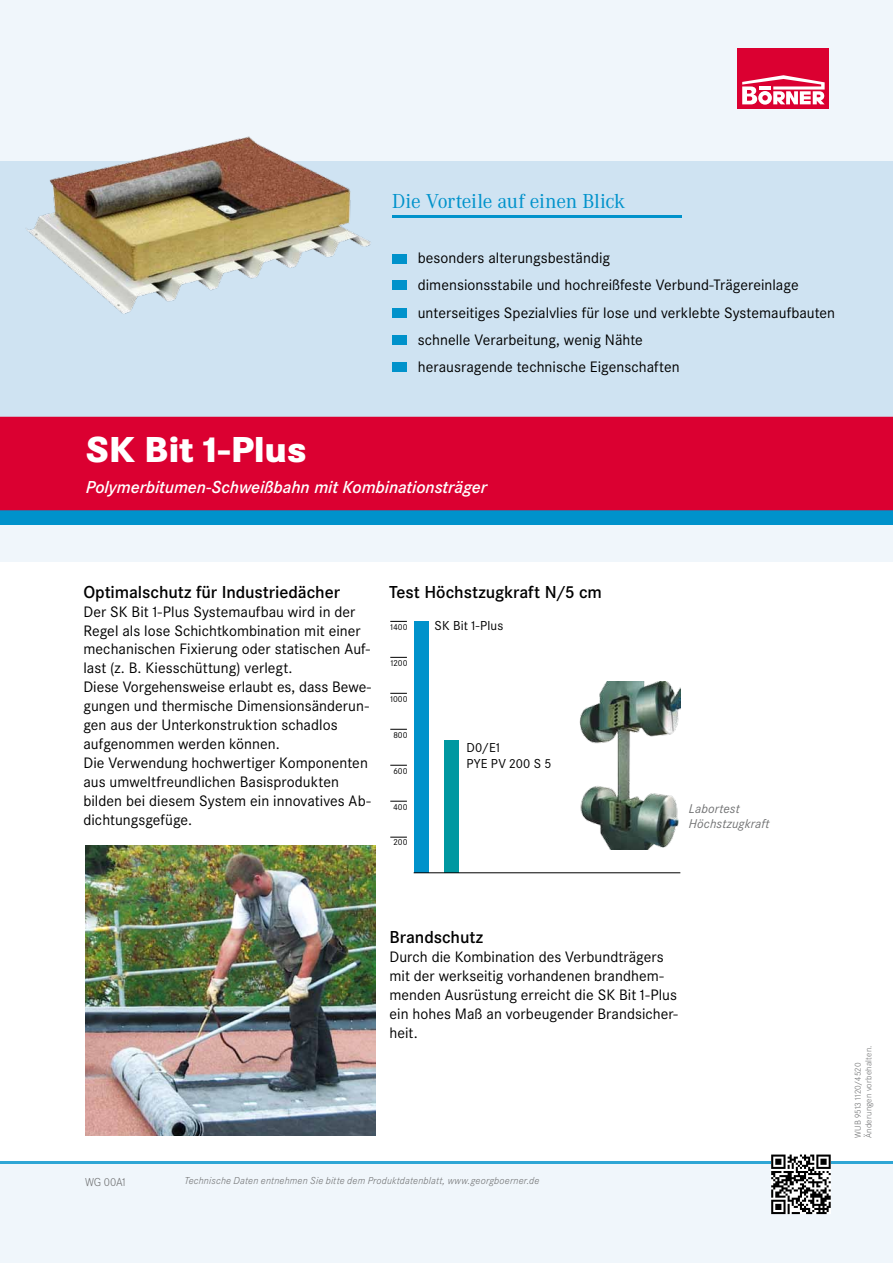
<style>
.page{position:relative;width:893px;height:1263px;background:#fff}
.page>*{position:absolute;margin:0;border:0;box-sizing:border-box;transform-origin:0 0}
.t1{font:800 37.5px "Corporate S";letter-spacing:-.005em;color:#fff}
.t2{font:21px "Corporate A";letter-spacing:-.015em;color:#0092cb}
.t3{font:600 18px "Corporate S";letter-spacing:-.005em;color:#000}
.t4{font:italic 600 18px "Corporate S";letter-spacing:-.005em;color:#fff}
.t5{font:15.75px/18.9px "Corporate S";color:#000}
.t6{font:13.5px/16.2px "Corporate S";letter-spacing:.01em;color:#000}
.t7{font:italic 13.2px/15.9px "Corporate S";letter-spacing:.01em;color:#707172}
.t8{font:300 12px "Corporate S";letter-spacing:-.01em;color:#707172}
.t9{font:italic 300 10.5px "Corporate S";letter-spacing:.02em;color:#707172}
.t10{font:300 9px/10.5px "Corporate S";letter-spacing:.025em;color:#707172}
.t11{font:9px "Corporate S";letter-spacing:.005em;color:#000}
</style>
<div class="page">
<div style="left:0;top:0;width:893px;height:561px;background:#f0f6fb"></div>
<div style="left:0;top:510px;width:893px;height:15px;background:#0092cb"></div>
<div style="left:0;top:162px;width:893px;height:255px;background:#cfe3f2"></div>
<div style="left:0;top:417px;width:893px;height:93px;background:#db0031"></div>
<hr style="left:392px;top:215px;width:289px;height:2px;background:#0092cb">
<div style="left:738px;top:48px;width:91px;height:60px;background:#db0031"></div>
<svg style="left:742px;top:75px;width:83px;height:30px"></svg>
<div style="left:0;top:1163px;width:893px;height:100px;background:#f0f6fb"></div>
<hr style="left:0;top:1161px;width:893px;height:2px;background:#2fa6d5">
<div style="left:392px;top:254px;width:15px;height:10px;background:#0092cb"></div>
<div style="left:392px;top:280px;width:15px;height:10px;background:#0092cb"></div>
<div style="left:392px;top:308px;width:15px;height:9px;background:#0092cb"></div>
<div style="left:392px;top:335px;width:15px;height:10px;background:#0092cb"></div>
<div style="left:392px;top:363px;width:15px;height:9px;background:#0092cb"></div>
<svg style="left:390px;top:837px;width:17px;height:1px"></svg>
<svg style="left:390px;top:801px;width:17px;height:1px"></svg>
<svg style="left:390px;top:765px;width:17px;height:1px"></svg>
<svg style="left:390px;top:729px;width:17px;height:1px"></svg>
<svg style="left:390px;top:693px;width:17px;height:1px"></svg>
<svg style="left:390px;top:657px;width:17px;height:1px"></svg>
<svg style="left:390px;top:621px;width:17px;height:1px"></svg>
<div style="left:414px;top:621px;width:14px;height:252px;background:#0092cb"></div>
<div style="left:444px;top:740px;width:15px;height:133px;background:#0098a1"></div>
<hr style="left:414px;top:872px;width:266px;height:1px;background:#000">
<img style="left:85px;top:845px;width:290px;height:290px">
<img style="left:579px;top:681px;width:102px;height:169px">
<img style="left:22px;top:136px;width:356px;height:178px">
<svg style="left:771px;top:1154px;width:60px;height:60px"></svg>
<h2 class="t2" style="left:392px;top:189px;width:235px">Die Vorteile auf einen Blick</h2>
<p class="t5" style="left:418px;top:244px;width:419px;line-height:27.5px">besonders alterungsbeständig<br>dimensionsstabile und hochreißfeste Verbund-Trägereinlage unterseitiges Spezialvlies für lose und verklebte Systemaufbauten schnelle Verarbeitung, wenig Nähte<br>herausragende technische Eigenschaften</p>
<h1 class="t1" style="left:86px;top:427px;width:222px">SK Bit 1-Plus</h1>
<p class="t4" style="left:86px;top:477px;width:403px">Polymerbitumen-Schweißbahn mit Kombinationsträger</p>
<p class="t3" style="left:83px;top:581px;width:258px">Optimalschutz für Industriedächer</p>
<p class="t5" style="left:83px;top:602px;width:289px">Der SK Bit 1-Plus Systemaufbau wird in der Regel als lose Schichtkombination mit einer mechanischen Fixierung oder statischen Auf&shy;last (z. B. Kiesschüttung) verlegt.<br>Diese Vorgehensweise erlaubt es, dass Bewe&shy;gungen und thermische Dimensionsänderun&shy;gen aus der Unterkonstruktion schadlos aufgenommen werden können.<br>Die Verwendung hochwertiger Komponenten aus umweltfreundlichen Basisprodukten bilden bei diesem System ein innovatives Ab&shy;dichtungsgefüge.</p>
<p class="t3" style="left:389px;top:581px;width:214px">Test Höchstzugkraft N/5 cm</p>
<p class="t11" style="left:391px;top:622px;width:18px">1400</p>
<p class="t11" style="left:391px;top:657px;width:18px">1200</p>
<p class="t11" style="left:390px;top:693px;width:19px">1000</p>
<p class="t11" style="left:393px;top:729px;width:16px">800</p>
<p class="t11" style="left:393px;top:765px;width:16px">600</p>
<p class="t11" style="left:393px;top:801px;width:16px">400</p>
<p class="t11" style="left:394px;top:837px;width:15px">200</p>
<p class="t6" style="left:435px;top:618px;width:70px">SK Bit 1-Plus</p>
<p class="t6" style="left:466px;top:739px;width:86px">D0/E1<br>PYE PV 200 S 5</p>
<p class="t7" style="left:689px;top:800px;width:82px">Labortest<br>Höchstzugkraft</p>
<p class="t3" style="left:389px;top:927px;width:95px">Brandschutz</p>
<p class="t5" style="left:389px;top:948px;width:290px">Durch die Kombination des Verbundträgers mit der werkseitig vorhandenen brandhem&shy;menden Ausrüstung erreicht die SK Bit 1-Plus ein hohes Maß an vorbeugender Brandsicher&shy;heit.</p>
<p class="t8" style="left:85px;top:1175px;width:42px">WG 00A1</p>
<p class="t9" style="left:184px;top:1174px;width:357px">Technische Daten entnehmen Sie bitte dem Produktdatenblatt, www.georgboerner.de</p>
<p class="t10" style="left:853px;top:1138px;width:94px;rotate:-90deg">WUB 9513 1120/4520<br>Änderungen vorbehalten.</p>
</div>
